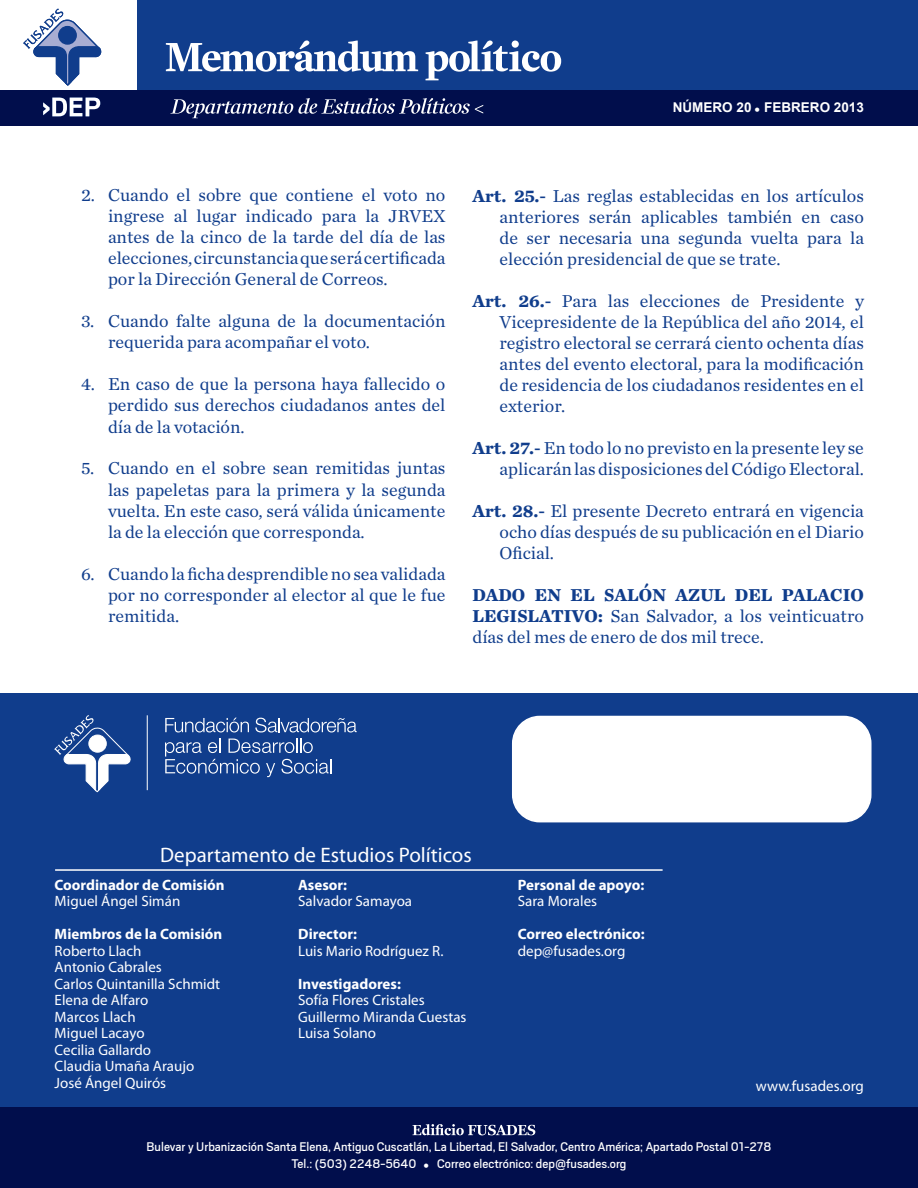
<style>
.page{position:relative;width:918px;height:1188px;background:#fff}
.page>*{position:absolute;margin:0;border:0;box-sizing:border-box;transform-origin:0 0}
.t1{font:21px "Myriad Pro";color:#fff}
.t2{font:18px/21px "Chronicle Text G1";color:#103d8c;text-align:justify}
.t3{font:18px "Times New Roman";color:#fff}
.t4{font:15px/16.5px "Myriad Pro";color:#fff}
.t5{font:700 15px "Myriad Pro";color:#fff}
.t6{font:13.95px/16.8px "Scout";color:#fff}
.t7{font:700 13.5px "Arial";color:#fff}
.s1{font-weight:700}
</style>
<div class="page">
<div style="left:138px;top:0;width:780px;height:126px;background:#103d8c"></div>
<svg style="left:166px;top:40px;width:395px;height:40px"></svg>
<div style="left:0;top:90px;width:918px;height:36px;background:#010e4c"></div>
<svg style="left:170px;top:98px;width:313px;height:20px"></svg>
<svg style="left:43px;top:98px;width:57px;height:18px"></svg>
<svg style="left:23px;top:9px;width:79px;height:77px"></svg>
<svg style="left:0;top:693px;width:918px;height:495px;fill:#103d8c"></svg>
<hr style="left:55px;top:869px;width:608px;height:2px;background:#fff">
<div style="left:513px;top:716px;width:358px;height:106px;background:#fff;border-radius:27px"></div>
<div style="left:512px;top:716px;width:360px;height:106px;border:2px solid #fff;border-radius:27px"></div>
<svg style="left:54px;top:715px;width:79px;height:78px"></svg>
<hr style="left:147px;top:715px;width:1px;height:75px;background:#fff">
<svg style="left:165px;top:739px;width:166px;height:38px"></svg>
<svg style="left:165px;top:718px;width:84px;height:14px"></svg>
<svg style="left:255px;top:718px;width:102px;height:14px"></svg>
<svg style="left:412px;top:1124px;width:123px;height:11px"></svg>
<svg style="left:424px;top:1163px;width:5px;height:4px"></svg>
<p class="t7" style="left:673px;top:100px;width:193px">NÚMERO 20 FEBRERO 2013</p>
<p class="t2" style="left:108px;top:184px;width:339px;text-indent:-27px">2. Cuando el sobre que contiene el voto no ingrese al lugar indicado para la JRVEX antes de la cinco de la tarde del día de las elecciones, circunstancia que será certificada por la Dirección General de Correos.</p>
<p class="t2" style="left:108px;top:310px;width:339px;text-indent:-27px">3. Cuando falte alguna de la documentación requerida para acompañar el voto.</p>
<p class="t2" style="left:108px;top:373px;width:339px;text-indent:-27px">4. En caso de que la persona haya fallecido o perdido sus derechos ciudadanos antes del día de la votación.</p>
<p class="t2" style="left:108px;top:457px;width:339px;text-indent:-27px">5. Cuando en el sobre sean remitidas juntas las papeletas para la primera y la segunda vuelta. En este caso, será válida únicamente la de la elección que corresponda.</p>
<p class="t2" style="left:108px;top:562px;width:339px;text-indent:-27px">6. Cuando la ficha desprendible no sea validada por no corresponder al elector al que le fue remitida.</p>
<p class="t2" style="left:500px;top:184px;width:366px;text-indent:-27px"><span class="s1">Art. 25.-</span> Las reglas establecidas en los artículos anteriores serán aplicables también en caso de ser necesaria una segunda vuelta para la elección presidencial de que se trate.</p>
<p class="t2" style="left:500px;top:289px;width:366px;text-indent:-27px"><span class="s1">Art. 26.-</span> Para las elecciones de Presidente y Vicepresidente de la República del año 2014, el registro electoral se cerrará ciento ochenta días antes del evento electoral, para la modificación de residencia de los ciudadanos residentes en el exterior.</p>
<p class="t2" style="left:472px;top:436px;width:393px;text-align:right"><span class="s1">Art. 27.-</span> En todo lo no previsto en la presente ley se aplicarán las disposiciones del Código Electoral.</p>
<p class="t2" style="left:500px;top:499px;width:366px;text-indent:-27px"><span class="s1">Art. 28.-</span> El presente Decreto entrará en vigencia ocho días después de su publicación en el Diario Oficial.</p>
<p class="t2" style="left:472px;top:583px;width:393px"><span class="s1">DADO EN EL SALÓN AZUL DEL PALACIO LEGISLATIVO:</span> San Salvador, a los veinticuatro días del mes de enero de dos mil trece.</p>
<p class="t1" style="left:160px;top:842px;width:313px">Departamento de Estudios Políticos</p>
<p class="t5" style="left:55px;top:875px;width:171px">Coordinador de Comisión</p>
<p class="t4" style="left:55px;top:893px;width:127px">Miguel Ángel Simán</p>
<p class="t5" style="left:55px;top:924px;width:169px">Miembros de la Comisión</p>
<p class="t4" style="left:55px;top:942px;width:167px">Roberto Llach<br>Antonio Cabrales<br>Carlos Quintanilla Schmidt<br>Elena de Alfaro<br>Marcos Llach<br>Miguel Lacayo<br>Cecilia Gallardo<br>Claudia Umaña Araujo<br>José Ángel Quirós</p>
<p class="t5" style="left:298px;top:875px;width:50px">Asesor:</p>
<p class="t4" style="left:298px;top:893px;width:116px">Salvador Samayoa</p>
<p class="t5" style="left:298px;top:924px;width:60px">Director:</p>
<p class="t4" style="left:298px;top:942px;width:147px">Luis Mario Rodríguez R.</p>
<p class="t5" style="left:298px;top:974px;width:104px">Investigadores:</p>
<p class="t4" style="left:298px;top:992px;width:170px">Sofía Flores Cristales<br>Guillermo Miranda Cuestas<br>Luisa Solano</p>
<p class="t5" style="left:518px;top:875px;width:128px">Personal de apoyo:</p>
<p class="t4" style="left:518px;top:893px;width:81px">Sara Morales</p>
<p class="t5" style="left:518px;top:924px;width:128px">Correo electrónico:</p>
<p class="t4" style="left:518px;top:942px;width:109px">dep@fusades.org</p>
<p class="t4" style="left:756px;top:1078px;width:110px">www.fusades.org</p>
<p class="t3" style="left:449px;top:1129px;width:19px">1 23</p>
<p class="t6" style="left:292px;top:1138px;width:481px;text-indent:-145px">Bulevar y Urbanización Santa Elena, Antiguo Cuscatlán, La Libertad, El Salvador, Centro América; Apartado Postal 01-278<br>Tel.: (503) 2248-5640</p>
<p class="t6" style="left:437px;top:1154px;width:191px">Correo electrónico: dep@fusades.org</p>
</div>
